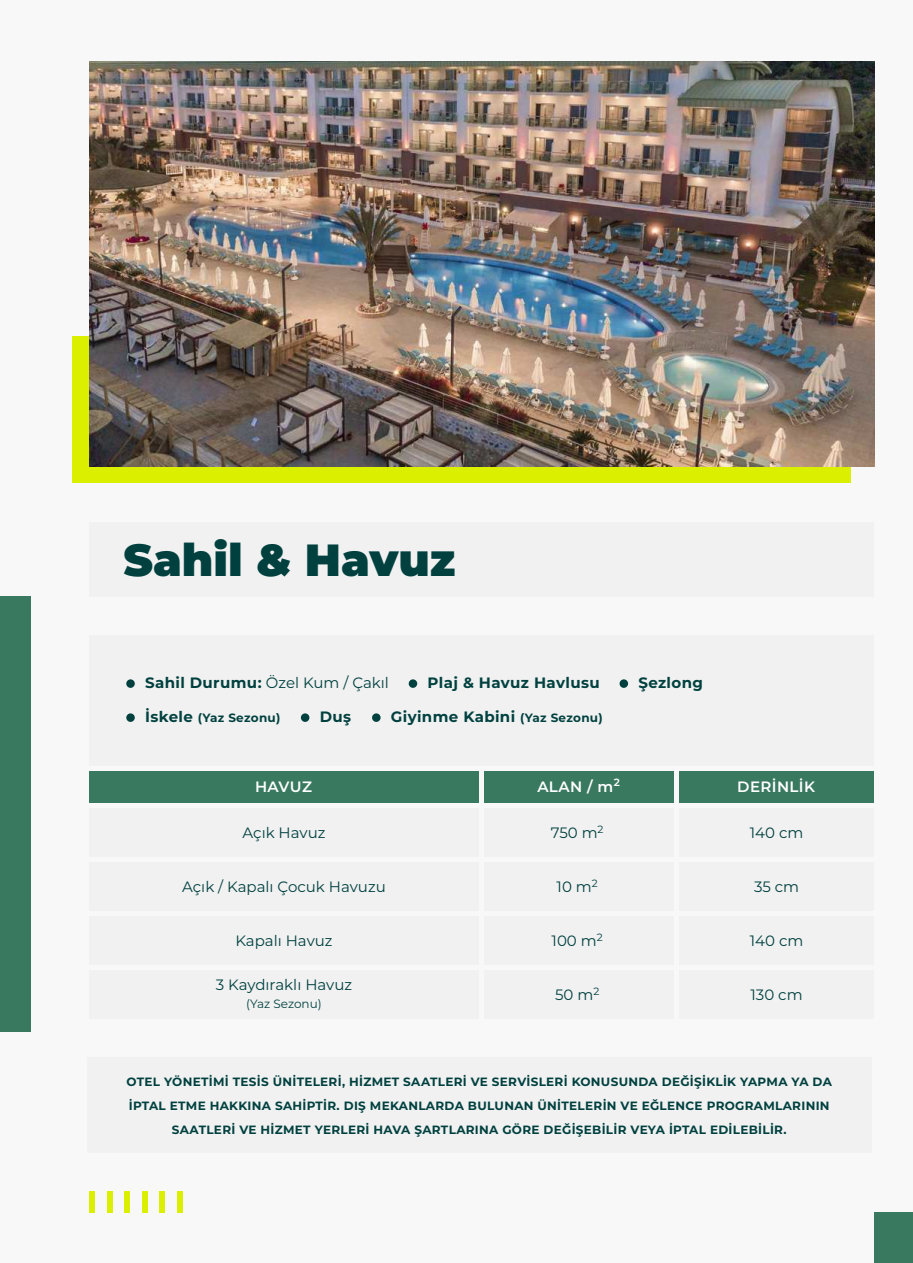
<style>
.page{position:relative;width:913px;height:1263px;background:#fff}
.page>*{position:absolute;margin:0;border:0;box-sizing:border-box;transform-origin:0 0}
.t1{font:900 45px "Montserrat";color:#00413f}
.t2{font:15px "Montserrat";color:#00413f}
.t3{font:700 15px "Montserrat";letter-spacing:.025em;color:#00413f}
.t4{font:600 15px "Montserrat";letter-spacing:.025em;color:#fff}
.t5{font:700 12px/24px "Montserrat";letter-spacing:.025em;color:#00413f;text-align:center}
.t6{font:12px "Montserrat";color:#00413f}
.t7{font:600 10.5px "Montserrat";color:#fff}
.s1{font-weight:700}
.s2{font-size:12px}
.s3{font-size:15px}
</style>
<div class="page">
<div style="left:0;top:0;width:912px;height:1263px;background:#f8f8f8"></div>
<div style="left:72px;top:337px;width:778px;height:146px;background:#dbef00"></div>
<div style="left:0;top:596px;width:30px;height:436px;background:#397960"></div>
<div style="left:177px;top:1191px;width:6px;height:21px;background:#dbef00"></div>
<div style="left:159px;top:1191px;width:6px;height:21px;background:#dbef00"></div>
<div style="left:142px;top:1191px;width:6px;height:21px;background:#dbef00"></div>
<div style="left:124px;top:1191px;width:6px;height:21px;background:#dbef00"></div>
<div style="left:107px;top:1191px;width:6px;height:21px;background:#dbef00"></div>
<div style="left:89px;top:1191px;width:6px;height:21px;background:#dbef00"></div>
<div style="left:873px;top:1212px;width:39px;height:51px;background:#397960"></div>
<img style="left:89px;top:62px;width:784px;height:405px">
<div style="left:89px;top:522px;width:784px;height:74px;background:#f1f1f1"></div>
<div style="left:89px;top:635px;width:784px;height:130px;background:#f1f1f1"></div>
<div style="left:126px;top:679px;width:9px;height:9px;background:#00413f;border-radius:50%"></div>
<div style="left:619px;top:679px;width:9px;height:9px;background:#00413f;border-radius:50%"></div>
<div style="left:301px;top:713px;width:8px;height:9px;background:#00413f;border-radius:50%"></div>
<div style="left:372px;top:713px;width:8px;height:9px;background:#00413f;border-radius:50%"></div>
<svg style="left:408px;top:679px;width:9px;height:9px"></svg>
<div style="left:126px;top:713px;width:9px;height:9px;background:#00413f;border-radius:50%"></div>
<div style="left:89px;top:771px;width:390px;height:32px;background:#397960"></div>
<div style="left:679px;top:771px;width:194px;height:32px;background:#397960"></div>
<div style="left:484px;top:771px;width:189px;height:32px;background:#397960"></div>
<div style="left:89px;top:808px;width:390px;height:49px;background:#f1f1f1"></div>
<div style="left:89px;top:862px;width:390px;height:49px;background:#f1f1f1"></div>
<div style="left:89px;top:916px;width:390px;height:48px;background:#f1f1f1"></div>
<div style="left:89px;top:970px;width:390px;height:48px;background:#f1f1f1"></div>
<div style="left:679px;top:808px;width:194px;height:49px;background:#f1f1f1"></div>
<div style="left:679px;top:862px;width:194px;height:49px;background:#f1f1f1"></div>
<div style="left:679px;top:916px;width:194px;height:48px;background:#f1f1f1"></div>
<div style="left:679px;top:970px;width:194px;height:48px;background:#f1f1f1"></div>
<div style="left:484px;top:808px;width:189px;height:49px;background:#f1f1f1"></div>
<div style="left:484px;top:862px;width:189px;height:49px;background:#f1f1f1"></div>
<div style="left:484px;top:916px;width:189px;height:48px;background:#f1f1f1"></div>
<div style="left:484px;top:970px;width:189px;height:48px;background:#f1f1f1"></div>
<div style="left:87px;top:1057px;width:784px;height:95px;background:#f1f1f1"></div>
<h1 class="t1" style="left:123px;top:532px;width:333px">Sahil &amp; Havuz</h1>
<p class="t2" style="left:145px;top:675px;width:245px"><span class="s1">Sahil Durumu:</span> Özel Kum / Çakıl</p>
<p class="t3" style="left:638px;top:674px;width:66px">Şezlong</p>
<p class="t3" style="left:319px;top:708px;width:33px">Duş</p>
<p class="t3" style="left:391px;top:708px;width:213px">Giyinme Kabini <span class="s2">(Yaz Sezonu)</span></p>
<p class="t3" style="left:427px;top:674px;width:174px">Plaj &amp; Havuz Havlusu</p>
<p class="t5" style="left:145px;top:706px;width:137px"><span class="s3">İskele</span> (Yaz Sezonu)</p>
<p class="t4" style="left:255px;top:779px;width:59px">HAVUZ</p>
<p class="t4" style="left:537px;top:779px;width:77px">ALAN / m</p>
<p class="t4" style="left:737px;top:779px;width:79px">DERİNLİK</p>
<p class="t7" style="left:613px;top:777px;width:8px">2</p>
<p class="t2" style="left:242px;top:825px;width:84px">Açık Havuz</p>
<p class="t2" style="left:182px;top:879px;width:205px">Açık / Kapalı Çocuk Havuzu</p>
<p class="t2" style="left:235px;top:933px;width:99px">Kapalı Havuz</p>
<p class="t2" style="left:216px;top:977px;width:138px">3 Kaydıraklı Havuz</p>
<p class="t6" style="left:246px;top:998px;width:77px">(Yaz Sezonu)</p>
<p class="t2" style="left:550px;top:825px;width:54px">750 m<sup>2</sup></p>
<p class="t2" style="left:749px;top:825px;width:55px">140 cm</p>
<p class="t2" style="left:556px;top:879px;width:43px">10 m<sup>2</sup></p>
<p class="t2" style="left:754px;top:879px;width:47px">35 cm</p>
<p class="t2" style="left:551px;top:933px;width:53px">100 m<sup>2</sup></p>
<p class="t2" style="left:749px;top:933px;width:55px">140 cm</p>
<p class="t2" style="left:555px;top:987px;width:46px">50 m<sup>2</sup></p>
<p class="t2" style="left:750px;top:987px;width:54px">130 cm</p>
<p class="t5" style="left:126px;top:1069px;width:706px">OTEL YÖNETİMİ TESİS ÜNİTELERİ, HİZMET SAATLERİ VE SERVİSLERİ KONUSUNDA DEĞİŞİKLİK YAPMA YA DA<br>İPTAL ETME HAKKINA SAHİPTİR. DIŞ MEKANLARDA BULUNAN ÜNİTELERİN VE EĞLENCE PROGRAMLARININ<br>SAATLERİ VE HİZMET YERLERİ HAVA ŞARTLARINA GÖRE DEĞİŞEBİLİR VEYA İPTAL EDİLEBİLİR.</p>
</div>
